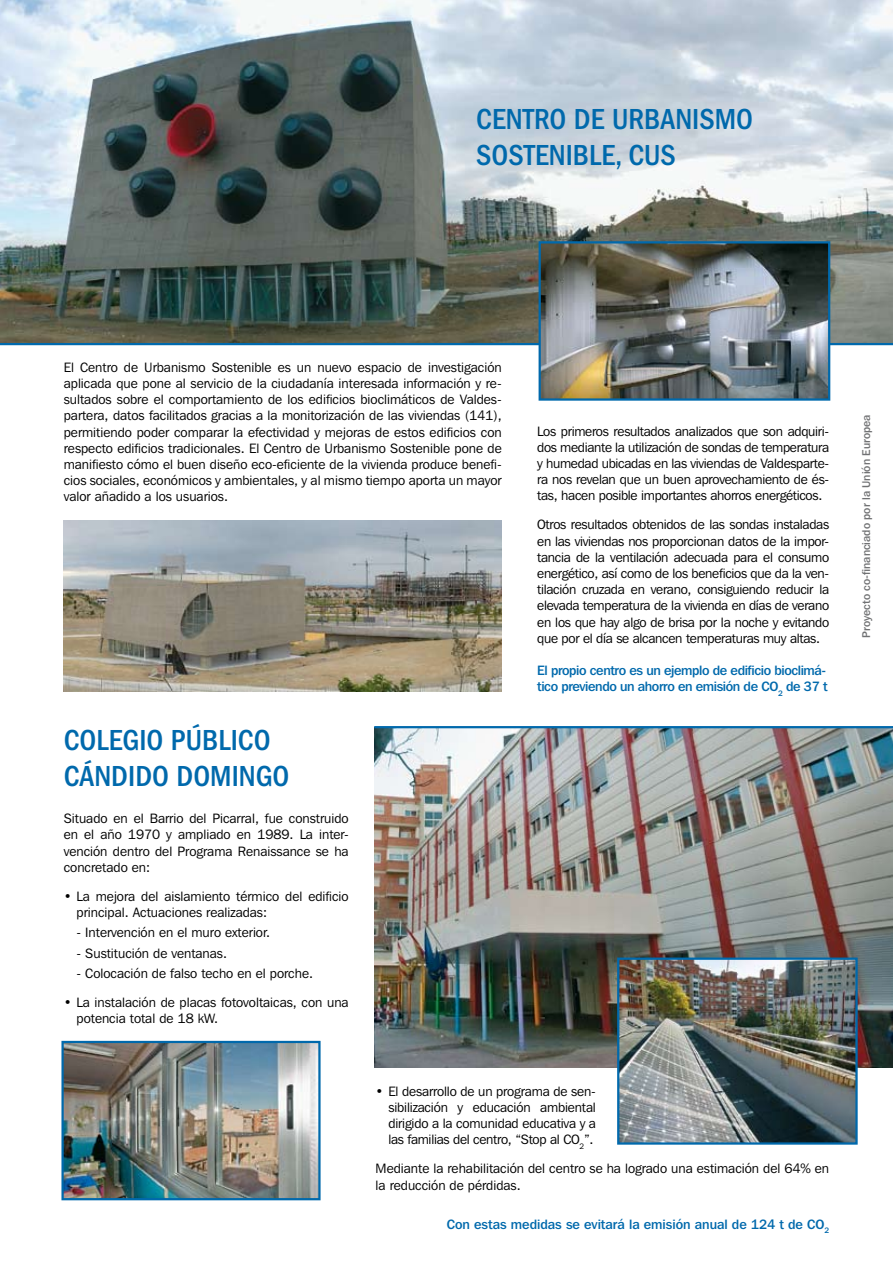
<style>
.page{position:relative;width:893px;height:1263px;background:#fff}
.page>*{position:absolute;margin:0;border:0;box-sizing:border-box;transform-origin:0 0}
.t1{font:500 condensed 30px/36px "Franklin Gothic";color:#0069ac}
.t2{font:13.5px/16.2px "Franklin Gothic IT Cby BT";color:#000;text-align:justify}
.t3{font:500 13.5px/16.2px "Franklin Gothic IT Cby BT";letter-spacing:-.03em;color:#0069ac}
.t4{font:500 13.5px "Franklin Gothic IT Cby BT";color:#0069ac}
.t5{font:500 11.25px "Franklin Gothic IT Cby BT";color:#707173}
</style>
<div class="page">
<img style="left:0;top:0;width:893px;height:343px">
<hr style="left:0;top:343px;width:893px;height:2px;background:#0069ac">
<img style="left:542px;top:244px;width:285px;height:154px">
<div style="left:539px;top:241px;width:291px;height:160px;border:2px solid #0069ac"></div>
<img style="left:64px;top:521px;width:438px;height:171px">
<img style="left:374px;top:728px;width:519px;height:339px">
<img style="left:64px;top:1044px;width:254px;height:153px">
<div style="left:61px;top:1041px;width:260px;height:159px;border:2px solid #0069ac"></div>
<img style="left:620px;top:960px;width:235px;height:182px">
<div style="left:617px;top:957px;width:241px;height:188px;border:2px solid #0069ac"></div>
<hr style="left:374px;top:726px;width:519px;height:2px;background:#0069ac">
<h1 class="t1" style="left:476px;top:101px;width:232px">CENTRO DE URBANISMO<br>SOSTE</h1>
<h1 class="t1" style="left:549px;top:137px;width:129px">NIBLE, CUS</h1>
<p class="t2" style="left:64px;top:359px;width:439px">El Centro de Urbanismo Sostenible es un nuevo espacio de investigación aplicada que pone al servicio de la ciudadanía interesada información y re&shy;sultados sobre el comportamiento de los edificios bioclimáticos de Valdes&shy;partera, datos facilitados gracias a la monitorización de las viviendas (141), permitiendo poder comparar la efectividad y mejoras de estos edificios con respecto edificios tradicionales. El Centro de Urbanismo Sostenible pone de manifiesto cómo el buen diseño eco-eficiente de la vivienda produce benefi&shy;cios sociales, económicos y ambientales, y al mismo tiempo aporta un mayor valor añadido a los usuarios.</p>
<h1 class="t1" style="left:64px;top:722px;width:227px">COLEGIO PÚBLICO<br>CÁNDIDO DOMINGO</h1>
<p class="t2" style="left:64px;top:810px;width:286px">Situado en el Barrio del Picarral, fue construido en el año 1970 y ampliado en 1989. La inter&shy;vención dentro del Programa Renaissance se ha concretado en:</p>
<p class="t2" style="left:77px;top:888px;width:274px;text-indent:-13px">• La mejora del aislamiento térmico del edificio principal. Actuaciones realizadas:</p>
<p class="t2" style="left:77px;top:924px;width:195px">- Intervención en el muro exterior.</p>
<p class="t2" style="left:77px;top:945px;width:152px">- Sustitución de ventanas.</p>
<p class="t2" style="left:77px;top:965px;width:238px">- Colocación de falso techo en el porche.</p>
<p class="t2" style="left:77px;top:994px;width:274px;text-indent:-13px">• La instalación de placas fotovoltaicas, con una potencia total de 18 kW.</p>
<p class="t2" style="left:537px;top:422px;width:294px">Los primeros resultados analizados que son adquiri&shy;dos mediante la utilización de sondas de temperatura y humedad ubicadas en las viviendas de Valdesparte&shy;ra nos revelan que un buen aprovechamiento de és&shy;tas, hacen posible importantes ahorros energéticos.</p>
<p class="t2" style="left:537px;top:516px;width:294px">Otros resultados obtenidos de las sondas instaladas en las viviendas nos proporcionan datos de la impor&shy;tancia de la ventilación adecuada para el consumo energético, así como de los beneficios que da la ven&shy;tilación cruzada en verano, consiguiendo reducir la elevada temperatura de la vivienda en días de verano en los que hay algo de brisa por la noche y evitando que por el día se alcancen temperaturas muy altas.</p>
<p class="t3" style="left:537px;top:662px;width:292px">El propio centro es un ejemplo de edificio bioclimá&shy;tico previendo un ahorro en emisión de CO<sub>2</sub> de 37 t</p>
<p class="t2" style="left:388px;top:1083px;width:209px;text-indent:-13px">• El desarrollo de un programa de sen&shy;sibilización y educación ambiental dirigido a la comunidad educativa y a las familias del centro, “Stop al CO<sub>2</sub>”.</p>
<p class="t2" style="left:376px;top:1160px;width:455px">Mediante la rehabilitación del centro se ha logrado una estimación del 64% en la reducción de pérdidas.</p>
<p class="t4" style="left:447px;top:1216px;width:384px">Con estas medidas se evitará la emisión anual de 124 t de CO<sub>2</sub></p>
<p class="t5" style="left:859px;top:638px;width:225px;rotate:-90deg">Proyecto co-financiado por la Unión Europea</p>
</div>
